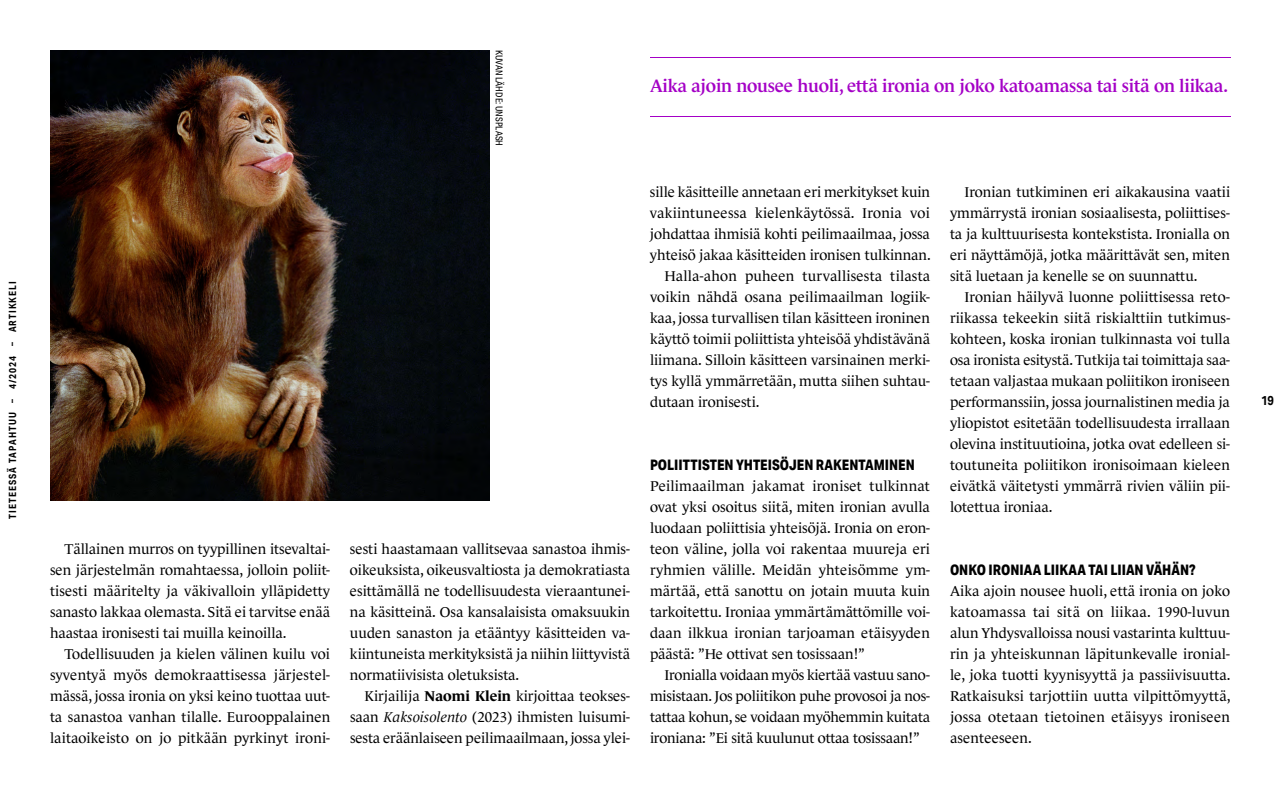
<style>
.page{position:relative;width:1280px;height:800px;background:#fff}
.page>*{position:absolute;margin:0;border:0;box-sizing:border-box;transform-origin:0 0}
.t1{font:600 18px "Le Monde Journal Std";letter-spacing:-.01em;color:#a400c6}
.Artikkeli_-_L{font:14.5px/21px "Le Monde Journal Std";color:#000;text-align:justify}
.Artikkeli_-_L1{font:14.5px/21px "Le Monde Journal Std";letter-spacing:.01em;color:#000;text-align:justify}
.Artikkeli_-_väliotsikko{font:800 14.5px "Aktiv Grotesk Cd";color:#000}
.t2{font:700 13px "Aktiv Grotesk Cd";color:#000}
.t3{font:700 10px "Aktiv Grotesk Cd";letter-spacing:.1em;color:#000}
.Kuvan_tiedot{font:9.5px "Aktiv Grotesk Cd";color:#000}
.s1{font-weight:700}
.s2{font-style:italic}
</style>
<div class="page">
<hr style="left:650px;top:57px;width:581px;height:1px;background:#a400c6">
<hr style="left:650px;top:116px;width:581px;height:1px;background:#a400c6">
<img style="left:50px;top:50px;width:440px;height:451px">
<p class="t3" style="left:6px;top:519px;width:239px;rotate:-90deg">TIETEESSÄ TAPAHTUU – 4/2024 – ARTIKKELI</p>
<p class="Artikkeli_-_L" style="left:50px;top:538px;width:282px;text-indent:14px">Tällainen murros on tyypillinen itsevaltai&shy;sen järjestelmän romahtaessa, jolloin poliit&shy;tisesti määritelty ja väkivalloin ylläpidetty sanasto lakkaa olemasta. Sitä ei tarvitse enää haastaa ironisesti tai muilla keinoilla.</p>
<p class="Artikkeli_-_L" style="left:50px;top:643px;width:282px;text-indent:14px">Todellisuuden ja kielen välinen kuilu voi syventyä myös demokraattisessa järjestel&shy;mässä, jossa ironia on yksi keino tuottaa uut&shy;ta sanastoa vanhan tilalle. Eurooppalainen laitaoikeisto on jo pitkään pyrkinyt ironi-</p>
<p class="Kuvan_tiedot" style="left:505px;top:50px;width:98px;rotate:90deg">KUVAN LÄHDE: UNSPLASH</p>
<p class="Artikkeli_-_L" style="left:350px;top:538px;width:282px">sesti haastamaan vallitsevaa sanastoa ihmis&shy;oikeuksista, oikeusvaltiosta ja demokratiasta esittämällä ne todellisuudesta vieraantunei&shy;na käsitteinä. Osa kansalaisista omaksuukin uuden sanaston ja etääntyy käsitteiden va&shy;kiintuneista merkityksistä ja niihin liittyvistä normatiivisista oletuksista.</p>
<p class="Artikkeli_-_L" style="left:350px;top:685px;width:281px;text-indent:14px">Kirjailija <span class="s1">Naomi Klein</span> kirjoittaa teokses&shy;saan <span class="s2">Kaksoisolento</span> (2023) ihmisten luisumi&shy;sesta eräänlaiseen peilimaailmaan, jossa ylei-</p>
<p class="t1" style="left:650px;top:76px;width:579px">Aika ajoin nousee huoli, että ironia on joko katoamassa tai sitä on liikaa.</p>
<p class="Artikkeli_-_L" style="left:650px;top:181px;width:282px">sille käsitteille annetaan eri merkitykset kuin vakiintuneessa kielenkäytössä. Ironia voi johdattaa ihmisiä kohti peilimaailmaa, jossa yhteisö jakaa käsitteiden ironisen tulkinnan.</p>
<p class="Artikkeli_-_L" style="left:650px;top:265px;width:282px;text-indent:14px">Halla-ahon puheen turvallisesta tilasta voikin nähdä osana peilimaailman logiik&shy;kaa, jossa turvallisen tilan käsitteen ironinen käyttö toimii poliittista yhteisöä yhdistävänä liimana. Silloin käsitteen varsinainen merki&shy;tys kyllä ymmärretään, mutta siihen suhtau&shy;dutaan ironisesti.</p>
<h2 class="Artikkeli_-_väliotsikko" style="left:650px;top:456px;width:266px">POLIITTISTEN YHTEISÖJEN RAKENTAMINEN</h2>
<p class="Artikkeli_-_L1" style="left:650px;top:475px;width:282px">Peilimaailman jakamat ironiset tulkinnat ovat yksi osoitus siitä, miten ironian avulla luodaan poliittisia yhteisöjä. Ironia on eron&shy;teon väline, jolla voi rakentaa muureja eri ryhmien välille. Meidän yhteisömme ym&shy;märtää, että sanottu on jotain muuta kuin tarkoitettu. Ironiaa ymmärtämättömille voi&shy;daan ilkkua ironian tarjoaman etäisyyden päästä: ”He ottivat sen tosissaan!”</p>
<p class="Artikkeli_-_L" style="left:650px;top:664px;width:282px;text-indent:14px">Ironialla voidaan myös kiertää vastuu sano&shy;misistaan. Jos poliitikon puhe provosoi ja nos&shy;tattaa kohun, se voidaan myöhemmin kuitata ironiana: ”Ei sitä kuulunut ottaa tosissaan!”</p>
<p class="Artikkeli_-_L" style="left:950px;top:181px;width:282px;text-indent:14px">Ironian tutkiminen eri aikakausina vaatii ymmärrystä ironian sosiaalisesta, poliittises&shy;ta ja kulttuurisesta kontekstista. Ironialla on eri näyttämöjä, jotka määrittävät sen, miten sitä luetaan ja kenelle se on suunnattu.</p>
<p class="Artikkeli_-_L" style="left:950px;top:286px;width:282px;text-indent:14px">Ironian häilyvä luonne poliittisessa reto&shy;riikassa tekeekin siitä riskialttiin tutkimus&shy;kohteen, koska ironian tulkinnasta voi tulla osa ironista esitystä. Tutkija tai toimittaja saa&shy;tetaan valjastaa mukaan poliitikon ironiseen performanssiin, jossa journalistinen media ja yliopistot esitetään todellisuudesta irrallaan olevina instituutioina, jotka ovat edelleen si&shy;toutuneita poliitikon ironisoimaan kieleen eivätkä väitetysti ymmärrä rivien väliin pii&shy;lotettua ironiaa.</p>
<h2 class="Artikkeli_-_väliotsikko" style="left:950px;top:561px;width:247px">ONKO IRONIAA LIIKAA TAI LIIAN VÄHÄN?</h2>
<p class="Artikkeli_-_L1" style="left:950px;top:580px;width:282px">Aika ajoin nousee huoli, että ironia on joko katoamassa tai sitä on liikaa. 1990-luvun alun Yhdysvalloissa nousi vastarinta kulttuu&shy;rin ja yhteiskunnan läpitunkevalle ironial&shy;le, joka tuotti kyynisyyttä ja passiivisuutta.<br>Ratkaisuksi tarjottiin uutta vilpittömyyttä, jossa otetaan tietoinen etäisyys ironiseen asenteeseen.</p>
<p class="t2" style="left:1261px;top:392px;width:14px">19</p>
</div>
